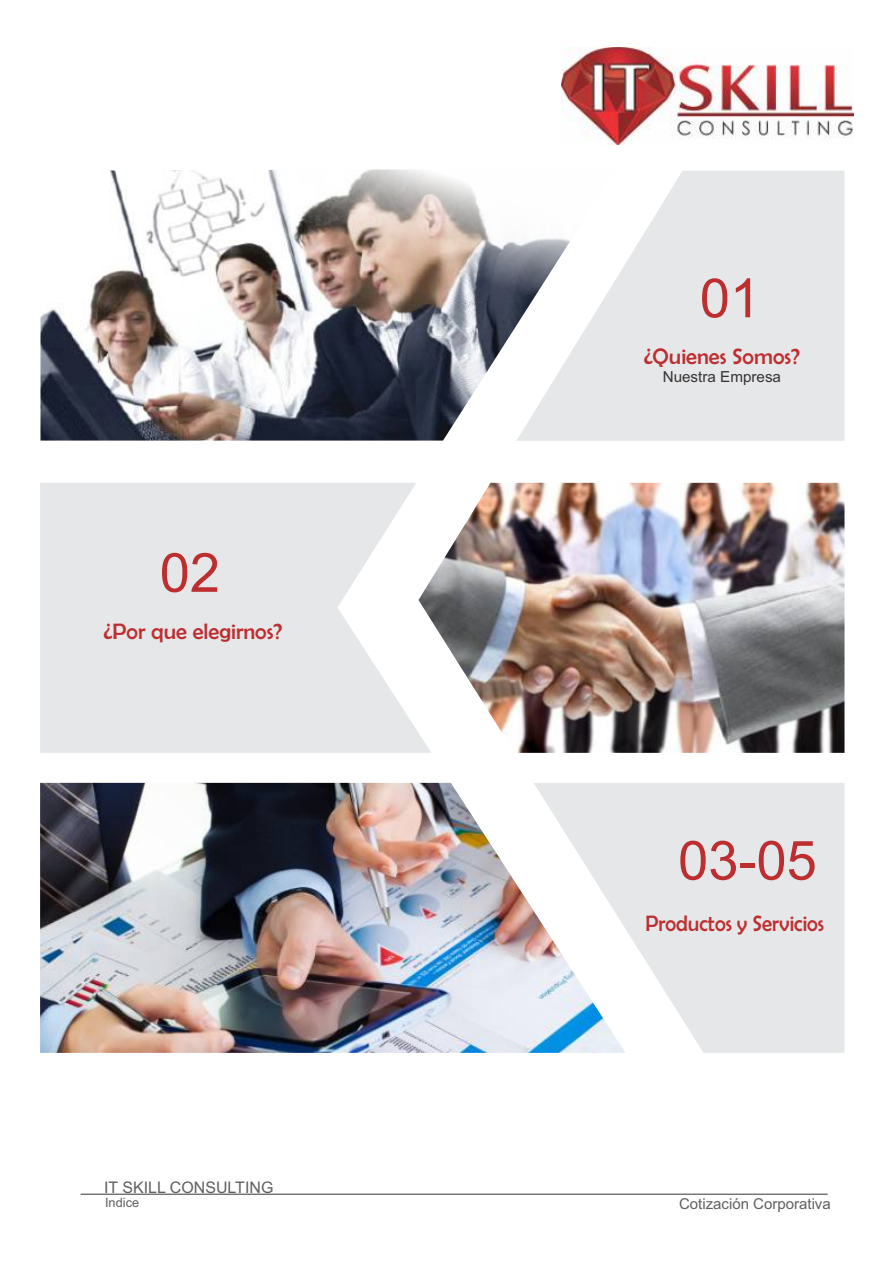
<style>
.page{position:relative;width:893px;height:1263px;background:#fff}
.page>*{position:absolute;margin:0;border:0;box-sizing:border-box;transform-origin:0 0}
.t1{font:54.3px "Arial";color:#bd2e31}
.t2{font:22.5px "Berlin Sans FB";color:#bd2e31}
.t3{font:22.5px "Berlin Sans FB";color:#bd2e31;scale:.93 1}
.t4{font:15.9px "Arial";color:#606062}
.t5{font:15.15px "Arial";color:#373435}
.t6{font:15px "Arial";color:#606062}
.t7{font:12.9px "Arial";color:#606062}
</style>
<div class="page">
<img style="left:561px;top:48px;width:292px;height:96px">
<hr style="left:81px;top:1194px;width:747px;height:1px;background:#373435">
<img style="left:40px;top:169px;width:476px;height:272px">
<img style="left:431px;top:483px;width:413px;height:270px">
<img style="left:40px;top:783px;width:494px;height:270px">
<svg style="left:516px;top:171px;width:328px;height:270px;fill:#e6e7e8"></svg>
<svg style="left:40px;top:483px;width:391px;height:270px;fill:#e6e7e8"></svg>
<svg style="left:534px;top:783px;width:310px;height:270px;fill:#e6e7e8"></svg>
<h1 class="t1" style="left:700px;top:278px;width:62px">01</h1>
<h1 class="t1" style="left:160px;top:552px;width:62px">02</h1>
<p class="t2" style="left:104px;top:618px;width:180px">¿Por que elegirnos?</p>
<p class="t2" style="left:644px;top:344px;width:158px">¿Quienes Somos?</p>
<p class="t5" style="left:663px;top:371px;width:120px">Nuestra Empresa</p>
<h1 class="t1" style="left:678px;top:840px;width:140px">03-05</h1>
<p class="t3" style="left:646px;top:911px;width:194px">Productos y Servicios</p>
<p class="t4" style="left:104px;top:1181px;width:171px">IT SKILL CONSULTING</p>
<p class="t7" style="left:105px;top:1197px;width:36px">Indice</p>
<p class="t6" style="left:679px;top:1198px;width:153px">Cotización Corporativa</p>
</div>
